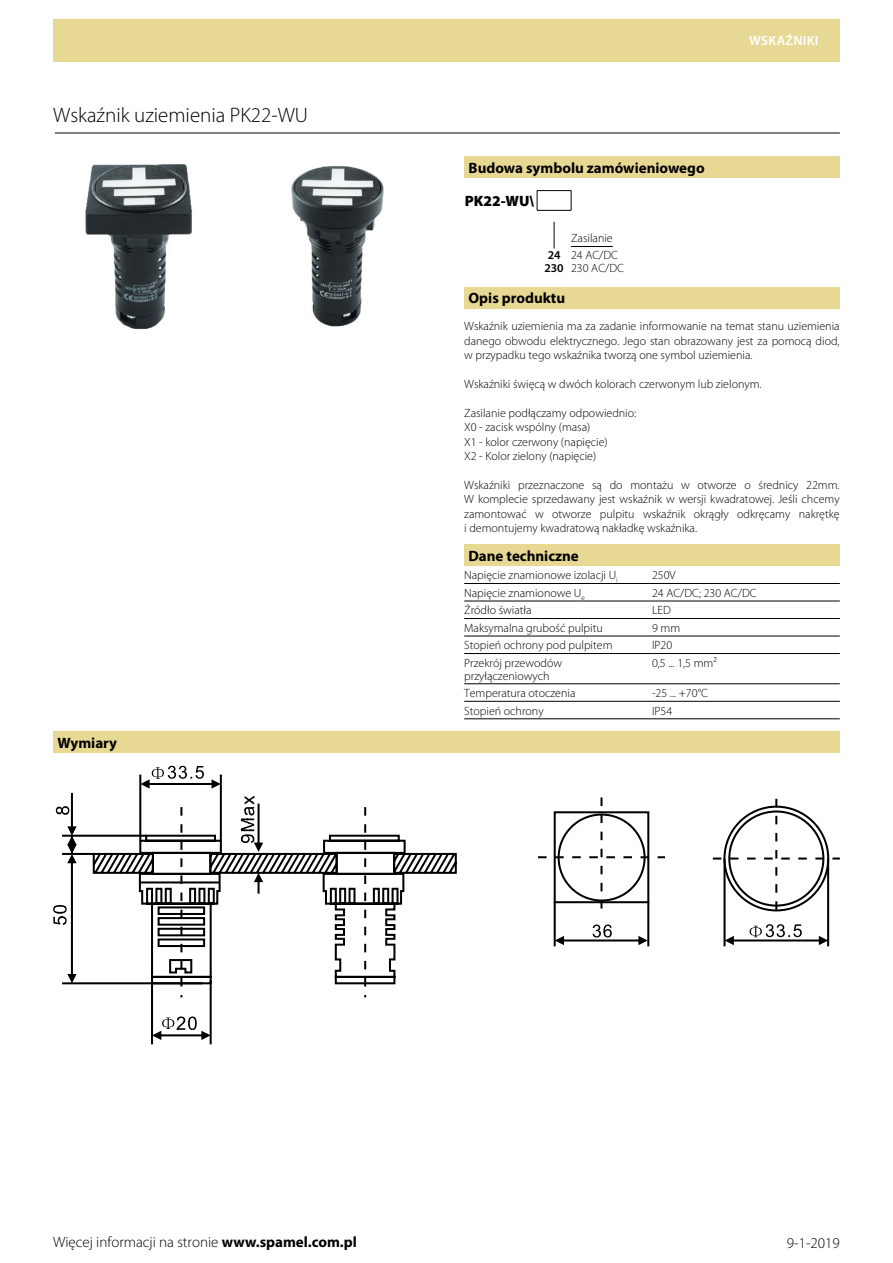
<style>
.page{position:relative;width:893px;height:1263px;background:#fff}
.page>*{position:absolute;margin:0;border:0;box-sizing:border-box;transform-origin:0 0}
.t1{font:300 21px "Myriad Pro";color:#000}
.Überschrift{font:700 15px "Myriad Pro";color:#000}
.t2{font:300 15px "Myriad Pro";color:#000}
.TS_Bestellschlüssel{font:900 15px "Myriad Pro";color:#000}
.t3{font:600 13.5px "Myriad Pro";letter-spacing:.02em;color:#fff}
.Text_normal_block{font:300 12px/14.4px "Myriad Pro";color:#000;text-align:justify}
.Tabellenkörper{font:300 12px/12.8px "Myriad Pro";color:#000}
.TS_links{font:300 12px "Myriad Pro";color:#000}
.TS_links_unterstrich{font:300 12px "Myriad Pro";color:#000}
.TS_fett_zentriert{font:600 12px "Myriad Pro";color:#000}
.s1{font-weight:700}
</style>
<div class="page">
<div style="left:53px;top:19px;width:787px;height:43px;background:#e7d893"></div>
<div style="left:464px;top:545px;width:376px;height:21px;background:#e7d893"></div>
<hr style="left:464px;top:583px;width:188px;height:1px;background:#000">
<hr style="left:652px;top:583px;width:188px;height:1px;background:#000">
<hr style="left:464px;top:601px;width:188px;height:1px;background:#000">
<hr style="left:652px;top:601px;width:188px;height:1px;background:#000">
<hr style="left:464px;top:618px;width:188px;height:1px;background:#000">
<hr style="left:652px;top:618px;width:188px;height:1px;background:#000">
<hr style="left:464px;top:636px;width:188px;height:1px;background:#000">
<hr style="left:652px;top:636px;width:188px;height:1px;background:#000">
<hr style="left:464px;top:653px;width:188px;height:1px;background:#000">
<hr style="left:652px;top:653px;width:188px;height:1px;background:#000">
<hr style="left:464px;top:683px;width:188px;height:1px;background:#000">
<hr style="left:652px;top:683px;width:188px;height:1px;background:#000">
<hr style="left:464px;top:701px;width:188px;height:1px;background:#000">
<hr style="left:652px;top:701px;width:188px;height:1px;background:#000">
<hr style="left:464px;top:718px;width:188px;height:1px;background:#000">
<hr style="left:652px;top:718px;width:188px;height:1px;background:#000">
<div style="left:464px;top:156px;width:376px;height:22px;background:#e7d893"></div>
<svg style="left:537px;top:190px;width:35px;height:21px"></svg>
<svg style="left:554px;top:222px;width:1px;height:26px"></svg>
<hr style="left:571px;top:246px;width:42px;height:1px;background:#000">
<hr style="left:55px;top:133px;width:785px;height:1px;background:#000">
<div style="left:464px;top:287px;width:376px;height:21px;background:#e7d893"></div>
<img style="left:85px;top:164px;width:107px;height:166px">
<img style="left:291px;top:165px;width:93px;height:162px">
<div style="left:53px;top:732px;width:787px;height:21px;background:#e7d893"></div>
<svg style="left:364px;top:807px;width:3px;height:190px"></svg>
<svg style="left:141px;top:807px;width:79px;height:190px"></svg>
<svg style="left:62px;top:834px;width:395px;height:151px"></svg>
<hr style="left:139px;top:774px;width:2px;height:67px;background:#000">
<hr style="left:220px;top:774px;width:2px;height:67px;background:#000">
<hr style="left:151px;top:980px;width:2px;height:64px;background:#000">
<hr style="left:210px;top:980px;width:2px;height:64px;background:#000">
<svg style="left:254px;top:873px;width:9px;height:21px"></svg>
<svg style="left:240px;top:796px;width:23px;height:56px"></svg>
<svg style="left:53px;top:793px;width:24px;height:190px"></svg>
<svg style="left:538px;top:797px;width:127px;height:120px"></svg>
<svg style="left:713px;top:799px;width:127px;height:119px"></svg>
<hr style="left:554px;top:902px;width:2px;height:44px;background:#000">
<hr style="left:647px;top:902px;width:2px;height:44px;background:#000">
<hr style="left:723px;top:858px;width:2px;height:88px;background:#000">
<hr style="left:827px;top:858px;width:2px;height:88px;background:#000">
<div style="left:558px;top:813px;width:88px;height:88px;border:2px solid #000;border-radius:50%"></div>
<svg style="left:140px;top:766px;width:81px;height:23px"></svg>
<svg style="left:153px;top:1016px;width:57px;height:24px"></svg>
<svg style="left:555px;top:924px;width:93px;height:21px"></svg>
<svg style="left:725px;top:924px;width:103px;height:21px"></svg>
<p class="t1" style="left:53px;top:104px;width:256px">Wskaźnik uziemienia PK22-WU</p>
<p class="Überschrift" style="left:57px;top:733px;width:61px">Wymiary</p>
<p class="t3" style="left:749px;top:32px;width:71px">WSKAŹNIKI</p>
<p class="Überschrift" style="left:469px;top:158px;width:238px">Budowa symbolu zamówieniowego</p>
<p class="TS_Bestellschlüssel" style="left:465px;top:191px;width:71px">PK22-WU\</p>
<p class="TS_links_unterstrich" style="left:571px;top:232px;width:43px">Zasilanie</p>
<p class="TS_fett_zentriert" style="left:548px;top:247px;width:14px">24</p>
<p class="TS_links" style="left:571px;top:248px;width:49px">24 AC/DC</p>
<p class="TS_fett_zentriert" style="left:544px;top:260px;width:21px">230</p>
<p class="TS_links" style="left:571px;top:261px;width:54px">230 AC/DC</p>
<p class="Überschrift" style="left:468px;top:288px;width:98px">Opis produktu</p>
<p class="Text_normal_block" style="left:464px;top:319px;width:377px">Wskaźnik uziemienia ma za zadanie informowanie na temat stanu uziemienia danego obwodu elektrycznego. Jego stan obrazowany jest za pomocą diod, w przypadku tego wskaźnika tworzą one symbol uziemienia.</p>
<p class="Text_normal_block" style="left:464px;top:377px;width:299px">Wskaźniki święcą w dwóch kolorach czerwonym lub zielonym.</p>
<p class="Text_normal_block" style="left:464px;top:406px;width:174px">Zasilanie podłączamy odpowiednio:</p>
<p class="Text_normal_block" style="left:464px;top:420px;width:128px">X0 - zacisk wspólny (masa)</p>
<p class="Text_normal_block" style="left:464px;top:435px;width:145px">X1 - kolor czerwony (napięcie)</p>
<p class="Text_normal_block" style="left:464px;top:449px;width:133px">X2 - Kolor zielony (napięcie)</p>
<p class="Text_normal_block" style="left:464px;top:478px;width:377px">Wskaźniki przeznaczone są do montażu w otworze o średnicy 22mm.<br>W komplecie sprzedawany jest wskaźnik w wersji kwadratowej. Jeśli chcemy zamontować w otworze pulpitu wskaźnik okrągły odkręcamy nakrętkę i demontujemy kwadratową nakładkę wskaźnika.</p>
<p class="Überschrift" style="left:468px;top:546px;width:112px">Dane techniczne</p>
<p class="Tabellenkörper" style="left:464px;top:569px;width:155px">Napięcie znamionowe izolacji U<sub>i</sub></p>
<p class="Tabellenkörper" style="left:652px;top:569px;width:25px">250V</p>
<p class="Tabellenkörper" style="left:464px;top:587px;width:122px">Napięcie znamionowe U<sub>e</sub></p>
<p class="Tabellenkörper" style="left:652px;top:587px;width:106px">24 AC/DC; 230 AC/DC</p>
<p class="Tabellenkörper" style="left:464px;top:604px;width:69px">Źródło światła</p>
<p class="Tabellenkörper" style="left:652px;top:604px;width:20px">LED</p>
<p class="Tabellenkörper" style="left:464px;top:622px;width:140px">Maksymalna grubość pulpitu</p>
<p class="Tabellenkörper" style="left:652px;top:622px;width:30px">9 mm</p>
<p class="Tabellenkörper" style="left:464px;top:639px;width:150px">Stopień ochrony pod pulpitem</p>
<p class="Tabellenkörper" style="left:652px;top:639px;width:22px">IP20</p>
<p class="Tabellenkörper" style="left:464px;top:657px;width:99px">Przekrój przewodów przyłączeniowych</p>
<p class="Tabellenkörper" style="left:652px;top:657px;width:66px">0,5 ... 1,5 mm²</p>
<p class="Tabellenkörper" style="left:464px;top:687px;width:113px">Temperatura otoczenia</p>
<p class="Tabellenkörper" style="left:652px;top:687px;width:58px">-25 ... +70°C</p>
<p class="Tabellenkörper" style="left:464px;top:704px;width:81px">Stopień ochrony</p>
<p class="Tabellenkörper" style="left:652px;top:704px;width:22px">IP54</p>
<p class="t2" style="left:53px;top:1234px;width:305px">Więcej informacji na stronie <span class="s1">www.spamel.com.pl</span></p>
<p class="t2" style="left:787px;top:1234px;width:54px">9-1-2019</p>
</div>
